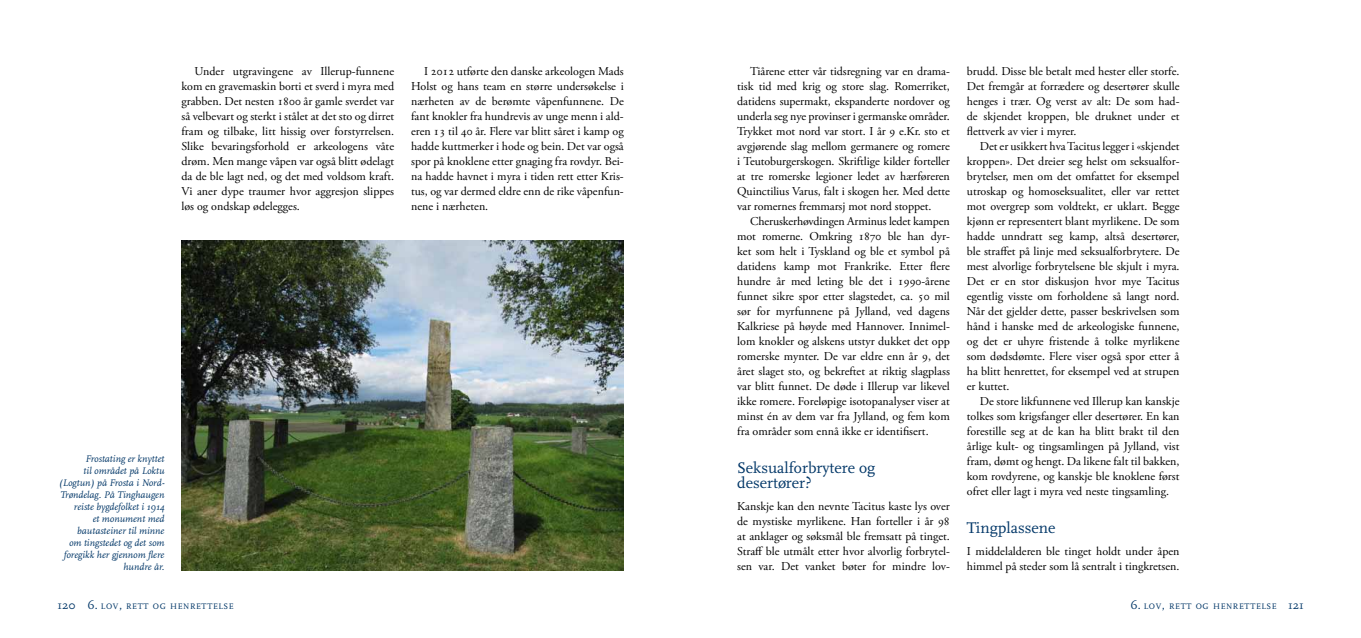
<style>
.page{position:relative;width:1361px;height:638px;background:#fff}
.page>*{position:absolute;margin:0;border:0;box-sizing:border-box;transform-origin:0 0}
.t1{font:16px/15px "Scala";color:#003667}
.t2{font:12px/15px "Adobe Garamond Pro";color:#000;text-align:justify}
.t3{font:italic 10px/12px "Scala";color:#003667;text-align:right}
.t4{font:8.4px "Scala";letter-spacing:.07em;color:#003667}
.s1{font-style:italic}
.s2{font-size:12px}
</style>
<div class="page">
<img style="left:181px;top:240px;width:443px;height:330px">
<p class="t2" style="left:181px;top:64px;width:214px;text-indent:13px">Under utgravingene av Illerup-funnene kom en gravemaskin borti et sverd i myra med grabben. Det nesten 1800 år gamle sverdet var så velbevart og sterkt i stålet at det sto og dirret fram og tilbake, litt hissig over forstyrrelsen.<br>Slike bevaringsforhold er arkeologens våte drøm. Men mange våpen var også blitt ødelagt da de ble lagt ned, og det med voldsom kraft.<br>Vi aner dype traumer hvor aggresjon slippes løs og ondskap ødelegges.</p>
<p class="t2" style="left:411px;top:64px;width:214px;text-indent:13px">I 2012 utførte den danske arkeologen Mads Holst og hans team en større undersøkelse i nærheten av de berømte våpenfunnene. De fant knokler fra hundrevis av unge menn i ald&shy;eren 13 til 40 år. Flere var blitt såret i kamp og hadde kuttmerker i hode og bein. Det var også spor på knoklene etter gnaging fra rovdyr. Bei&shy;na hadde havnet i myra i tiden rett etter Kris&shy;tus, og var dermed eldre enn de rike våpenfun&shy;nene i nærheten.</p>
<p class="t3" style="left:59px;top:453px;width:107px">Frostating er knyttet<br>til området på Loktu (Logtun) på Frosta i Nord-<br>Trøndelag. På Tinghaugen reiste bygdefolket i 1914<br>et monument med bautasteiner til minne<br>om tingstedet og det som foregikk her gjennom flere hundre år.</p>
<p class="t2" style="left:737px;top:64px;width:214px;text-indent:13px">Tiårene etter vår tidsregning var en drama&shy;tisk tid med krig og store slag. Romerriket, datidens supermakt, ekspanderte nordover og underla seg nye provinser i germanske områder.<br>Trykket mot nord var stort. I år 9 e.Kr. sto et avgjørende slag mellom germanere og romere i Teutoburgerskogen. Skriftlige kilder forteller at tre romerske legioner ledet av hærføreren Quinctilius Varus, falt i skogen her. Med dette var romernes fremmarsj mot nord stoppet.</p>
<p class="t2" style="left:737px;top:214px;width:214px;text-indent:13px">Cheruskerhøvdingen Arminus ledet kampen mot romerne. Omkring 1870 ble han dyr&shy;ket som helt i Tyskland og ble et symbol på datidens kamp mot Frankrike. Etter flere hundre år med leting ble det i 1990-årene funnet sikre spor etter slagstedet, ca. 50 mil sør for myrfunnene på Jylland, ved dagens Kalkriese på høyde med Hannover. Innimel&shy;lom knokler og alskens utstyr dukket det opp romerske mynter. De var eldre enn år 9, det året slaget sto, og bekreftet at riktig slagplass var blitt funnet. De døde i Illerup var likevel ikke romere. Foreløpige isotopanalyser viser at minst én av dem var fra Jylland, og fem kom fra områder som ennå ikke er identifisert.</p>
<h1 class="t1" style="left:737px;top:460px;width:140px">Seksualforbrytere og desertører?</h1>
<p class="t2" style="left:737px;top:499px;width:214px">Kanskje kan den nevnte Tacitus kaste lys over de mystiske myrlikene. Han forteller i år 98 at anklager og søksmål ble fremsatt på tinget.<br>Straff ble utmålt etter hvor alvorlig forbrytel&shy;sen var. Det vanket bøter for mindre lov-</p>
<p class="t2" style="left:967px;top:64px;width:214px">brudd. Disse ble betalt med hester eller storfe.<br>Det fremgår at forrædere og desertører skulle henges i trær. Og verst av alt: De som had&shy;de skjendet kroppen, ble druknet under et flettverk av vier i myrer.</p>
<p class="t2" style="left:967px;top:139px;width:214px;text-indent:13px">Det er usikkert hva Tacitus legger i «skjendet kroppen»<span class="s1">.</span> Det dreier seg helst om seksualfor&shy;brytelser, men om det omfattet for eksempel utroskap og homoseksualitet, eller var rettet mot overgrep som voldtekt, er uklart. Begge kjønn er representert blant myrlikene. De som hadde unndratt seg kamp, altså desertører, ble straffet på linje med seksualforbrytere. De mest alvorlige forbrytelsene ble skjult i myra.<br>Det er en stor diskusjon hvor mye Tacitus egentlig visste om forholdene så langt nord.<br>Når det gjelder dette, passer beskrivelsen som hånd i hanske med de arkeologiske funnene, og det er uhyre fristende å tolke myrlikene som dødsdømte. Flere viser også spor etter å ha blitt henrettet, for eksempel ved at strupen er kuttet.</p>
<p class="t2" style="left:967px;top:394px;width:214px;text-indent:13px">De store likfunnene ved Illerup kan kanskje tolkes som krigsfanger eller desertører. En kan forestille seg at de kan ha blitt brakt til den årlige kult- og tingsamlingen på Jylland, vist fram, dømt og hengt. Da likene falt til bakken, kom rovdyrene, og kanskje ble knoklene først ofret eller lagt i myra ved neste tingsamling.</p>
<h1 class="t1" style="left:967px;top:520px;width:90px">Tingplassene</h1>
<p class="t2" style="left:967px;top:544px;width:214px">I middelalderen ble tinget holdt under åpen himmel på steder som lå sentralt i tingkretsen.</p>
<p class="t4" style="left:57px;top:602px;width:178px"><span class="s2">120 6.</span> LOV<span class="s2">,</span> RETT OG HENRETTELSE</p>
<p class="t4" style="left:1130px;top:602px;width:175px"><span class="s2">6.</span> LOV<span class="s2">,</span> RETT OG HENRETTELSE <span class="s2">121</span></p>
</div>
